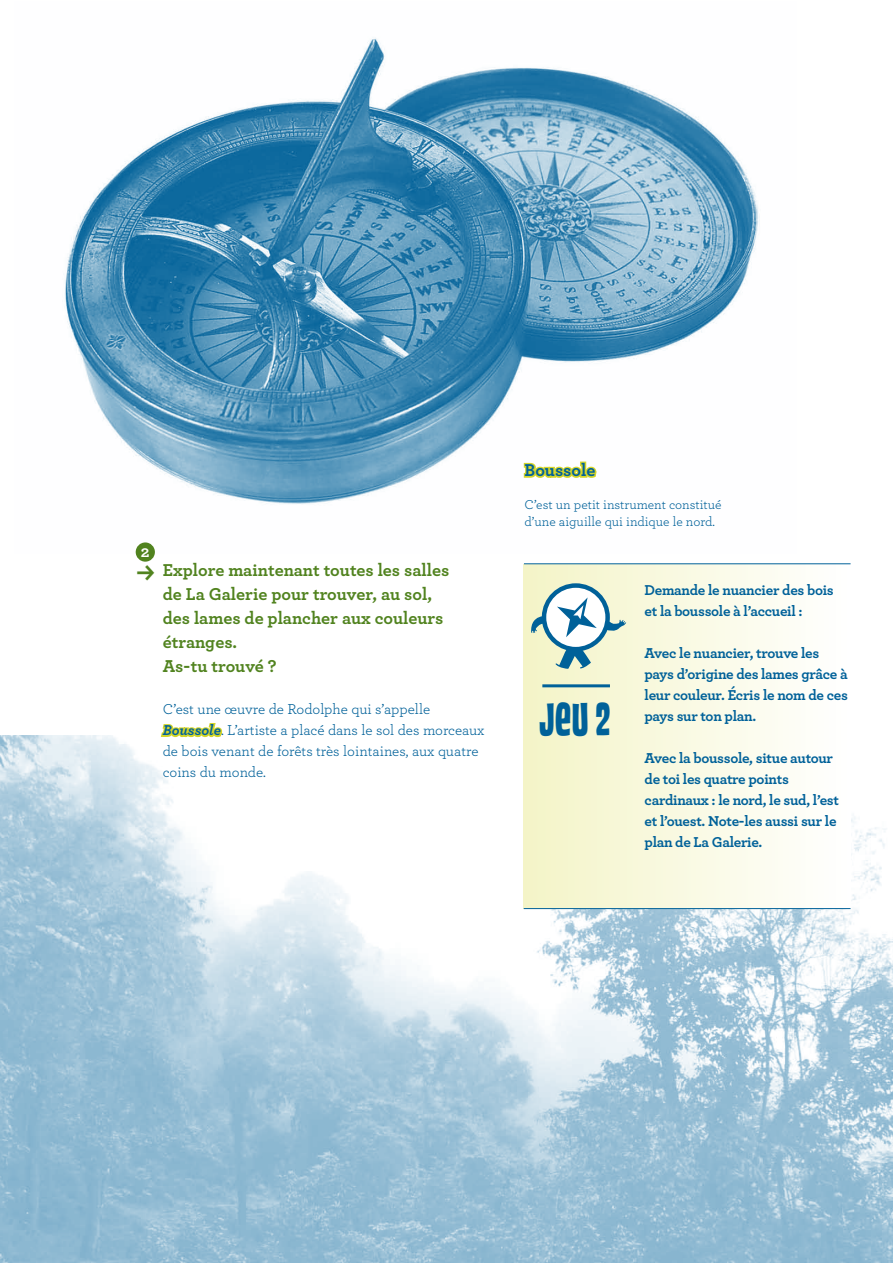
<style>
.page{position:relative;width:893px;height:1263px;background:#fff}
.page>*{position:absolute;margin:0;border:0;box-sizing:border-box;transform-origin:0 0}
.t1{font:45px "House Movements Custom";color:#006199}
.t2{font:700 18px/24px "Archer";color:#51831f}
.t3{font:700 18px "Archer";color:#006199}
.t4{font:700 16.5px "Archer";color:#fff}
.t5{font:700 15px/21px "Archer";letter-spacing:-.02em;color:#006199}
.t6{font:15px/21px "Archer";color:#006199}
.t7{font:13.5px/16.5px "Archer";color:#006199}
.s1{font-weight:700;font-style:italic}
</style>
<div class="page">
<img style="left:0;top:735px;width:893px;height:528px">
<img style="left:64px;top:38px;width:696px;height:516px">
<svg style="left:155px;top:723px;width:69px;height:37px"></svg>
<div style="left:136px;top:542px;width:19px;height:20px;background:#51831f;border-radius:50%"></div>
<svg style="left:522px;top:460px;width:76px;height:20px"></svg>
<div style="left:524px;top:564px;width:326px;height:345px;background:linear-gradient(to right,#f4f4c7,#fff)"></div>
<hr style="left:542px;top:684px;width:68px;height:3px;background:#006199">
<hr style="left:524px;top:563px;width:327px;height:1px;background:#006199">
<hr style="left:524px;top:908px;width:326px;height:1px;background:#006199">
<svg style="left:531px;top:583px;width:95px;height:86px"></svg>
<p class="t4" style="left:141px;top:538px;width:10px">2</p>
<p class="t2" style="left:163px;top:557px;width:288px">Explore maintenant toutes les salles de La Galerie pour trouver, au sol, des lames de plancher aux couleurs étranges.<br>As-tu trouvé ?</p>
<p class="t6" style="left:163px;top:698px;width:323px">C’est une œuvre de Rodolphe qui s’appelle <span class="s1">Boussole</span>. L’artiste a placé dans le sol des morceaux de bois venant de forêts très lointaines, aux quatre coins du monde.</p>
<p class="t3" style="left:525px;top:456px;width:72px">Boussole</p>
<p class="t7" style="left:525px;top:496px;width:199px">C’est un petit instrument constitué d’une aiguille qui indique le nord.</p>
<h1 class="t1" style="left:540px;top:693px;width:72px">Jeu 2</h1>
<p class="t5" style="left:645px;top:579px;width:191px">Demande le nuancier des bois et la boussole à l’accueil :</p>
<p class="t5" style="left:645px;top:642px;width:205px">Avec le nuancier, trouve les pays d’origine des lames grâce à leur couleur. Écris le nom de ces pays sur ton plan.</p>
<p class="t5" style="left:645px;top:747px;width:196px">Avec la boussole, situe autour de toi les quatre points cardinaux : le nord, le sud, l’est et l’ouest. Note-les aussi sur le plan de La Galerie.</p>
</div>
